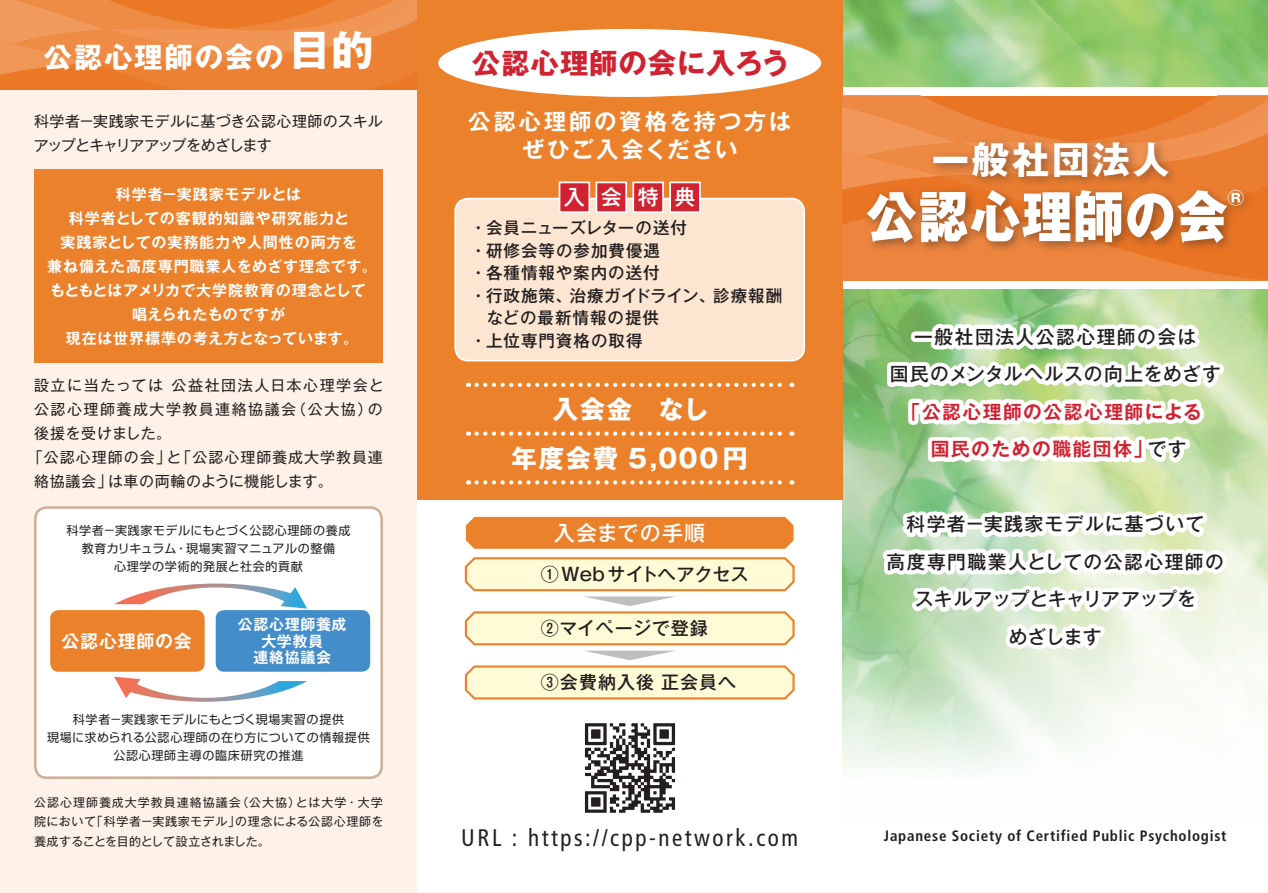
<style>
.page{position:relative;width:1268px;height:893px;background:#fff}
.page>*{position:absolute;margin:0;border:0;box-sizing:border-box;transform-origin:0 0}
.t1{font:800 55.5px "Gothic MB101 Pr 6 N";letter-spacing:.025em;color:#fff;scale:.91 1}
.t2{font:700 37.5px "Gothic MB101 Pr 6 N";letter-spacing:.07em;color:#fff}
.t3{font:700 28.5px "Gothic MB101 Pr 6 N";letter-spacing:.025em;color:#d12231}
.t4{font:700 28.5px "Gothic MB101 Pr 6 N";letter-spacing:.06em;color:#fff}
.t5{font:700 25.5px/48.8px "Gothic MB101 Pr 6 N";letter-spacing:.06em;color:#fff;text-align:center}
.t6{font:condensed 24px "Frutiger LT Std";letter-spacing:.11em;color:#231f20;scale:.96 1}
.t7{font:700 22.5px/28.5px "Gothic MB101 Pr 6 N De";letter-spacing:.12em;color:#fff;text-align:center}
.t8{font:500 21px "Gothic MB101 Pr 6 N";letter-spacing:.06em;color:#fff}
.t9{font:500 18.75px/37.5px "Gothic MB101 Pr 6 N";letter-spacing:.075em;color:#231f20;text-align:center}
.t10{font:700 18.75px/37.5px "Gothic MB101 Pr 6 N De";letter-spacing:.08em;color:#d12231}
.t11{font:500 18px "Gothic MB101 Pr 6 N";letter-spacing:.02em;color:#231f20}
.t12{font:500 18px "Gothic MB101 Pr 6 N";letter-spacing:.06em;color:#231f20}
.t13{font:500 18px "Gothic MB101 Pr 6 N";letter-spacing:.04em;color:#231f20}
.t14{font:700 18px "Gothic MB101 Pr 6 N De";letter-spacing:.04em;color:#fff}
.t15{font:800 16.65px "Gothic MB101 Pr 6 N";color:#fff}
.t16{font:500 16.5px "Gothic MB101 Pr 6 N";letter-spacing:.06em;color:#231f20}
.t17{font:700 15px/24px "Gothic MB101 Pr 6 N De";letter-spacing:.055em;color:#fff;text-align:center}
.t18{font:700 condensed 15px "Frutiger LT Std";letter-spacing:.05em;color:#231f20}
.t19{font:15px "Gothic MB101 Pr 6 N";letter-spacing:.05em;color:#231f20}
.t20{font:15px/24px "Gothic MB101 Pr 6 N";letter-spacing:-.01em;color:#231f20}
.t21{font:15px "Gothic MB101 Pr 6 N";letter-spacing:.1em;color:#231f20}
.t22{font:15px "Gothic MB101 Pr 6 N";letter-spacing:.105em;color:#231f20}
.t23{font:15px "Gothic MB101 Pr 6 N";letter-spacing:.025em;color:#231f20}
.t24{font:12px/18px "Shin Go Pr 6 N";letter-spacing:.06em;color:#231f20;text-align:center}
.t25{font:12px/19.5px "Gothic MB101 Pr 6 N";letter-spacing:.035em;color:#231f20;text-align:justify}
.s1{font-size:42px}
.s2{font-family:"Gothic MB101 Pr 6 N";font-weight:500;color:#231f20}
</style>
<div class="page">
<img style="left:842px;top:0;width:425px;height:769px">
<div style="left:0;top:0;width:417px;height:893px;background:#fef2e8"></div>
<div style="left:417px;top:0;width:425px;height:500px;background:#ec812b"></div>
<div style="left:34px;top:169px;width:349px;height:194px;background:#ec812b"></div>
<div style="left:35px;top:507px;width:346px;height:271px;background:#fff;border-radius:11px"></div>
<div style="left:34px;top:506px;width:349px;height:273px;border:3px solid #cdaf97;border-radius:11px"></div>
<div style="left:438px;top:29px;width:383px;height:68px;background:#fff;border-radius:50%"></div>
<div style="left:455px;top:199px;width:349px;height:162px;background:#fce5d1;border-radius:13px"></div>
<div style="left:454px;top:198px;width:350px;height:163px;border:2px solid #fff;border-radius:13px"></div>
<svg style="left:476px;top:383px;width:316px;height:4px"></svg>
<svg style="left:476px;top:431px;width:316px;height:5px"></svg>
<svg style="left:476px;top:480px;width:316px;height:5px"></svg>
<svg style="left:464px;top:557px;width:331px;height:143px"></svg>
<div style="left:466px;top:517px;width:327px;height:32px;background:#ec812b"></div>
<img style="left:584px;top:723px;width:92px;height:90px">
<div style="left:559px;top:182px;width:30px;height:30px;background:#d12231"></div>
<div style="left:558px;top:182px;width:32px;height:31px;border:2px solid #fff"></div>
<div style="left:596px;top:182px;width:30px;height:30px;background:#d12231"></div>
<div style="left:595px;top:182px;width:32px;height:31px;border:2px solid #fff"></div>
<div style="left:633px;top:182px;width:30px;height:30px;background:#d12231"></div>
<div style="left:632px;top:182px;width:31px;height:31px;border:2px solid #fff"></div>
<div style="left:670px;top:182px;width:29px;height:30px;background:#d12231"></div>
<div style="left:669px;top:182px;width:31px;height:31px;border:2px solid #fff"></div>
<svg style="left:842px;top:73px;width:425px;height:583px"></svg>
<div style="left:861px;top:136px;width:394px;height:118px;background:#231f20;opacity:.45"></div>
<div style="left:50px;top:610px;width:155px;height:62px;background:#ec812b;border-radius:9px"></div>
<div style="left:216px;top:610px;width:154px;height:62px;background:#448dcb;border-radius:9px"></div>
<svg style="left:114px;top:583px;width:193px;height:26px"></svg>
<svg style="left:114px;top:677px;width:193px;height:25px"></svg>
<svg style="left:0;top:0;width:417px;height:89px;background:#ed873e"></svg>
<h3 class="t4" style="left:44px;top:34px;width:331px">公認心理師の会の<span class="s1">目的</span></h3>
<p class="t20" style="left:34px;top:108px;width:350px">科学者－実践家モデルに基づき公認心理師のスキルアップとキャリアアップをめざします</p>
<p class="t17" style="left:47px;top:182px;width:331px">科学者－実践家モデルとは<br>科学者としての客観的知識や研究能力と<br>実践家としての実務能力や人間性の両方を<br>兼ね備えた高度専門職業人をめざす理念です。もともとはアメリカで大学院教育の理念として唱えられたものですが<br>現在は世界標準の考え方となっています。</p>
<p class="t22" style="left:34px;top:372px;width:351px">設立に当たっては 公益社団法人日本心理学会と</p>
<p class="t21" style="left:34px;top:396px;width:350px">公認心理師養成大学教員連絡協議会（公大協）の</p>
<p class="t23" style="left:34px;top:420px;width:139px">後援を受けました。</p>
<p class="t19" style="left:28px;top:444px;width:356px">「公認心理師の会」と「公認心理師養成大学教員連</p>
<p class="t19" style="left:34px;top:468px;width:300px">絡協議会」は車の両輪のように機能します。</p>
<p class="t24" style="left:66px;top:520px;width:285px">科学者－実践家モデルにもとづく公認心理師の養成教育カリキュラム・現場実習マニュアルの整備<br>心理学の学術的発展と社会的貢献</p>
<p class="t14" style="left:62px;top:626px;width:132px">公認心理師の会</p>
<p class="t17" style="left:238px;top:615px;width:110px;line-height:16.5px">公認心理師養成大学教員<br>連絡協議会</p>
<p class="t24" style="left:47px;top:709px;width:324px">科学者－実践家モデルにもとづく現場実習の提供<br>現場に求められる公認心理師の在り方についての情報提供公認心理師主導の臨床研究の推進</p>
<p class="t25" style="left:34px;top:792px;width:351px">公認心理師養成大学教員連絡協議会（公大協）とは大学・大学院において｢科学者－実践家モデル｣の理念による公認心理師を養成することを目的として設立されました。</p>
<h3 class="t3" style="left:472px;top:39px;width:319px">公認心理師の会に入ろう</h3>
<h3 class="t7" style="left:468px;top:106px;width:325px">公認心理師の資格を持つ方はぜひご入会ください</h3>
<h3 class="t8" style="left:564px;top:180px;width:133px">入会特典</h3>
<p class="t16" style="left:470px;top:214px;width:218px">・会員ニューズレターの送付</p>
<p class="t16" style="left:470px;top:237px;width:191px">・研修会等の参加費優遇</p>
<p class="t16" style="left:470px;top:259px;width:191px">・各種情報や案内の送付</p>
<p class="t16" style="left:470px;top:282px;width:313px">・行政施策、治療ガイドライン、診療報酬</p>
<p class="t16" style="left:486px;top:304px;width:174px">などの最新情報の提供</p>
<p class="t16" style="left:470px;top:327px;width:174px">・上位専門資格の取得</p>
<h3 class="t5" style="left:511px;top:384px;width:238px">入会金 なし<br>年度会費 5,000円</h3>
<h3 class="t8" style="left:553px;top:515px;width:153px">入会までの手順</h3>
<p class="t11" style="left:540px;top:559px;width:209px">①Webサイトへアクセス</p>
<p class="t13" style="left:540px;top:613px;width:168px">②マイページで登録</p>
<p class="t12" style="left:540px;top:667px;width:197px">③会費納入後 正会員へ</p>
<h3 class="t6" style="left:461px;top:824px;width:352px">URL : https://cpp-network.com</h3>
<h2 class="t2" style="left:931px;top:128px;width:240px">一般社団法人</h2>
<h1 class="t1" style="left:866px;top:170px;width:398px">公認心理師の会</h1>
<p class="t15" style="left:1227px;top:184px;width:18px">Ⓡ</p>
<p class="t9" style="left:889px;top:317px;width:332px">一般社団法人公認心理師の会は<br>国民のメンタルヘルスの向上をめざす</p>
<p class="t10" style="left:930px;top:392px;width:272px;text-indent:-30px">「公認心理師の公認心理師による国民のための職能団体」<span class="s2">です</span></p>
<p class="t9" style="left:886px;top:504px;width:339px">科学者－実践家モデルに基づいて<br>高度専門職業人としての公認心理師のスキルアップとキャリアアップを<br>めざします</p>
<p class="t18" style="left:883px;top:826px;width:344px">Japanese Society of Certified Public Psychologist</p>
</div>
